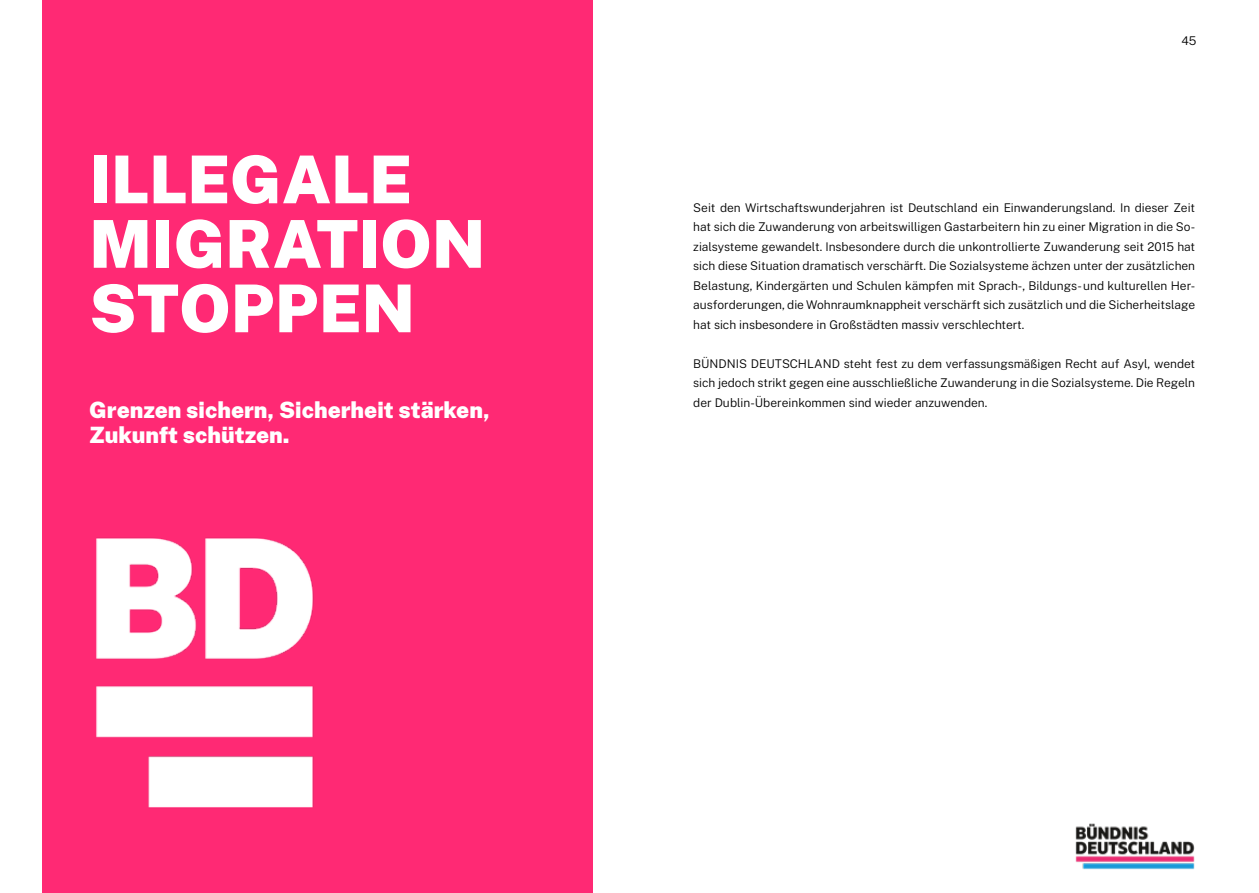
<style>
.page{position:relative;width:1259px;height:893px;background:#fff}
.page>*{position:absolute;margin:0;border:0;box-sizing:border-box;transform-origin:0 0}
.t1{font:900 66px/64.5px "Public Sans";color:#fff}
.t2{font:900 22.5px/25.5px "Public Sans";color:#fff}
.t3{font:300 12px/19.5px "Public Sans";color:#000;text-align:justify}
</style>
<div class="page">
<img style="left:1075px;top:823px;width:120px;height:47px">
<div style="left:43px;top:0;width:550px;height:893px;background:#ff2974"></div>
<img style="left:42px;top:459px;width:272px;height:426px">
<h1 class="t1" style="left:89px;top:145px;width:397px">ILLEGALE<br>MIGRATION<br>STOPPEN</h1>
<h2 class="t2" style="left:89px;top:396px;width:402px">Grenzen sichern, Sicherheit stärken,<br>Zukunft schützen.</h2>
<p class="t3" style="left:1181px;top:31px;width:16px">45</p>
<p class="t3" style="left:693px;top:197px;width:503px">Seit den Wirtschaftswunderjahren ist Deutschland ein Einwanderungsland. In dieser Zeit hat sich die Zuwanderung von arbeitswilligen Gastarbeitern hin zu einer Migration in die So&shy;zialsysteme gewandelt. Insbesondere durch die unkontrollierte Zuwanderung seit 2015 hat sich diese Situation dramatisch verschärft. Die Sozialsysteme ächzen unter der zusätzlichen Belastung, Kindergärten und Schulen kämpfen mit Sprach-, Bildungs- und kulturellen Her&shy;ausforderungen, die Wohnraumknappheit verschärft sich zusätzlich und die Sicherheitslage hat sich insbesondere in Großstädten massiv verschlechtert.</p>
<p class="t3" style="left:693px;top:353px;width:503px">BÜNDNIS DEUTSCHLAND steht fest zu dem verfassungsmäßigen Recht auf Asyl, wendet sich jedoch strikt gegen eine ausschließliche Zuwanderung in die Sozialsysteme. Die Regeln der Dublin-Übereinkommen sind wieder anzuwenden.</p>
</div>
